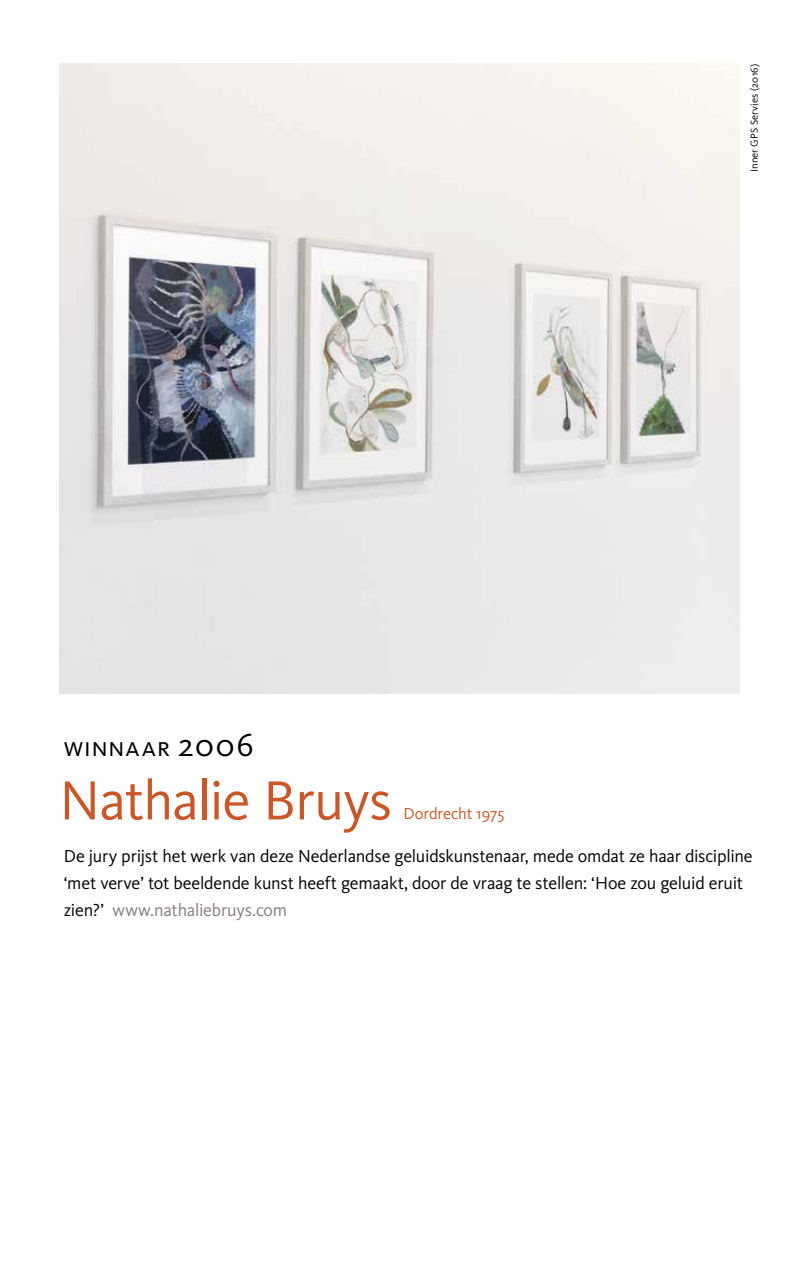
<style>
.page{position:relative;width:808px;height:1263px;background:#fff}
.page>*{position:absolute;margin:0;border:0;box-sizing:border-box;transform-origin:0 0}
.t1{font:57px "Kievit OT";letter-spacing:-.015em;color:#c95727}
.t2{font:27px "Kievit OT";letter-spacing:.04em;color:#000}
.t3{font:18px/27px "Kievit OT";letter-spacing:-.01em;color:#000}
.t4{font:16.5px "Kievit OT";letter-spacing:.005em;color:#c95727}
.t5{font:10.5px "Kievit OT";letter-spacing:.02em;color:#000}
.s1{font-size:33px}
.s2{color:#887c7e}
</style>
<div class="page">
<img style="left:60px;top:64px;width:680px;height:629px">
<h2 class="t2" style="left:64px;top:732px;width:191px">winnaar <span class="s1">2006</span></h2>
<h1 class="t1" style="left:60px;top:768px;width:334px">Nathalie Bruys</h1>
<p class="t4" style="left:404px;top:805px;width:102px">Dordrecht 1975</p>
<p class="t5" style="left:748px;top:172px;width:110px;rotate:-90deg">Inner GPS Servies (2016)</p>
<p class="t3" style="left:64px;top:842px;width:690px">De jury prijst het werk van deze Nederlandse geluidskunstenaar, mede omdat ze haar discipline ‘met verve’ tot beeldende kunst heeft gemaakt, door de vraag te stellen: ‘Hoe zou geluid eruit zien?’ <span class="s2">www.nathaliebruys.com</span></p>
</div>
